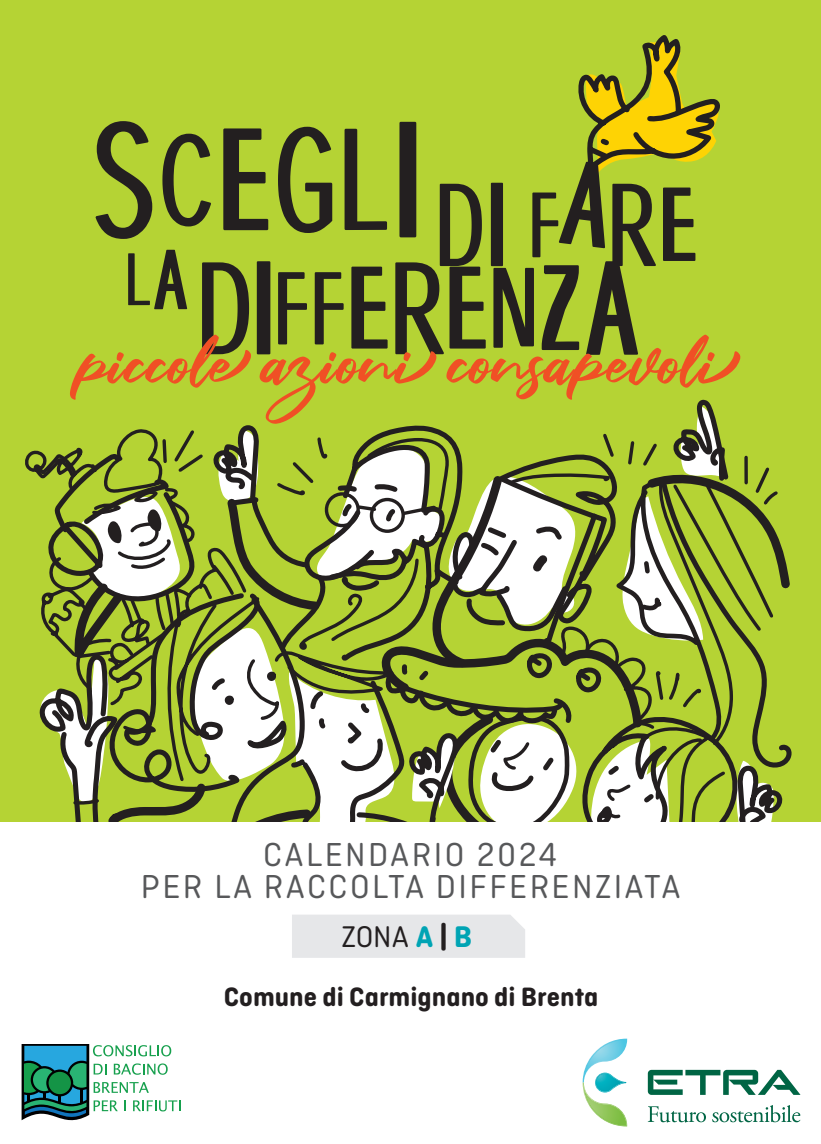
<style>
.page{position:relative;width:821px;height:1144px;background:#fff}
.page>*{position:absolute;margin:0;border:0;box-sizing:border-box;transform-origin:0 0}
.t1{font:700 141.22px "Dis Prop";letter-spacing:.03em;color:#231f20}
.t2{font:700 113.75px "Dis Prop";letter-spacing:.025em;color:#231f20}
.t3{font:700 102.02px "Dis Prop";color:#231f20}
.t4{font:700 72.27px "Dis Prop";color:#231f20}
.t5{font:62.3px "Fair Prosper";letter-spacing:.015em;color:#f05025}
.t6{font:35px/31.5px "Ciutadella Rounded";letter-spacing:.07em;color:#57585a;text-align:center}
.t7{font:31.5px "Ciutadella Rounded";color:#231f20}
.t8{font:700 28px "Ciutadella Rounded";color:#231f20}
.s1{font-weight:700;color:#00a4b4}
.s2{font-weight:700}
</style>
<div class="page">
<div style="left:0;top:0;width:821px;height:821px;background:#b5d334"></div>
<svg style="left:25px;top:406px;width:767px;height:415px"></svg>
<svg style="left:648px;top:1070px;width:152px;height:25px"></svg>
<svg style="left:583px;top:1038px;width:44px;height:88px"></svg>
<svg style="left:648px;top:1106px;width:58px;height:16px"></svg>
<svg style="left:712px;top:1105px;width:88px;height:17px"></svg>
<svg style="left:22px;top:1045px;width:158px;height:75px"></svg>
<div style="left:292px;top:915px;width:233px;height:43px;background:#e6e7e9"></div>
<svg style="left:578px;top:42px;width:140px;height:131px"></svg>
<h1 class="t1" style="left:92px;top:95px;width:469px">SCEGLI <sub>DI</sub> <sub>F</sub></h1>
<h3 class="t3" style="left:610px;top:163px;width:89px">RE</h3>
<h3 class="t4" style="left:125px;top:236px;width:65px">LA</h3>
<h3 class="t5" style="left:79px;top:330px;width:638px">piccole azioni consapevoli</h3>
<h2 class="t2" style="left:200px;top:240px;width:442px">DIFFERENZA</h2>
<p class="t6" style="left:141px;top:839px;width:541px">CALENDARIO 2024<br>PER LA RACCOLTA DIFFERENZIATA</p>
<p class="t7" style="left:341px;top:919px;width:132px">ZONA <span class="s1">A</span> <span class="s2">|</span> <span class="s1">B</span></p>
<p class="t8" style="left:224px;top:980px;width:376px">Comune di Carmignano di Brenta</p>
</div>
